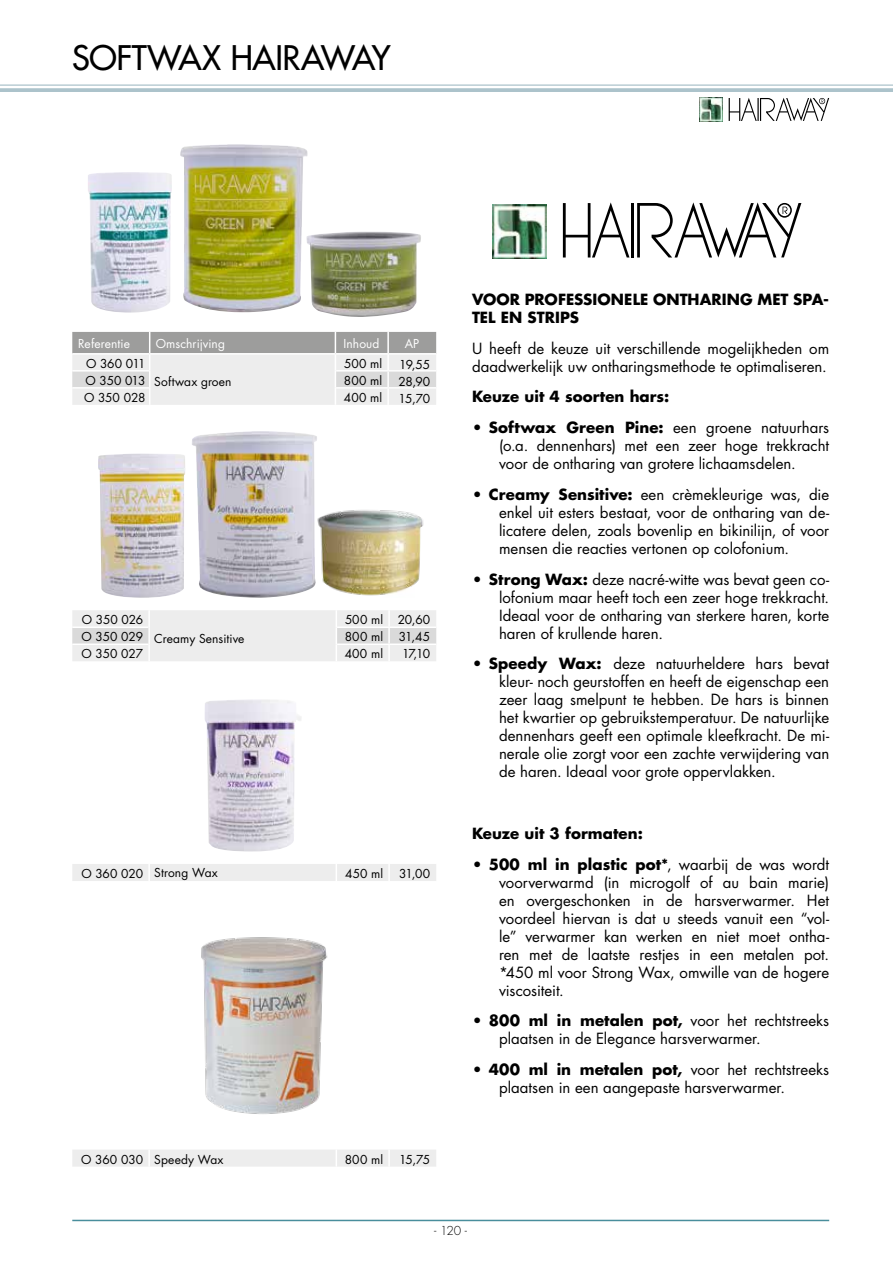
<style>
.page{position:relative;width:893px;height:1263px;background:#fff}
.page>*{position:absolute;margin:0;border:0;box-sizing:border-box;transform-origin:0 0}
.t1{font:65.55px "Hairaway";color:#000}
.t2{font:500 33px "Futura Std";letter-spacing:-.015em;color:#000}
.t3{font:15px/18px "Futura Std";color:#000;text-align:justify}
.t4{font:700 15px/18px "Futura Std";letter-spacing:.005em;color:#000}
.t5{font:12px "Futura Std";color:#000}
.t6{font:12px "Futura Std";letter-spacing:.005em;color:#fff}
.t7{font:300 12px "Futura Std";color:#000}
.s1{font-weight:700}
</style>
<div class="page">
<hr style="left:72px;top:1220px;width:757px;height:1px;background:#498e9c">
<hr style="left:0;top:84px;width:893px;height:2px;background:#acc3cb">
<svg style="left:0;top:88px;width:893px;height:4px;background:#b0c6ce"></svg>
<svg style="left:72px;top:332px;width:364px;height:73px;background:#d3d3d2"></svg>
<hr style="left:72px;top:353px;width:78px;height:2px;background:#fff">
<hr style="left:150px;top:353px;width:185px;height:2px;background:#fff">
<hr style="left:335px;top:353px;width:53px;height:2px;background:#fff">
<hr style="left:388px;top:353px;width:48px;height:2px;background:#fff">
<hr style="left:72px;top:370px;width:77px;height:2px;background:#fff">
<hr style="left:336px;top:370px;width:52px;height:2px;background:#fff">
<hr style="left:388px;top:370px;width:48px;height:2px;background:#fff">
<hr style="left:72px;top:387px;width:77px;height:2px;background:#fff">
<hr style="left:336px;top:387px;width:52px;height:2px;background:#fff">
<hr style="left:388px;top:387px;width:48px;height:2px;background:#fff">
<img style="left:88px;top:172px;width:84px;height:141px">
<img style="left:180px;top:144px;width:128px;height:168px">
<img style="left:304px;top:232px;width:117px;height:85px">
<img style="left:493px;top:204px;width:54px;height:54px">
<img style="left:699px;top:98px;width:23px;height:23px">
<svg style="left:729px;top:98px;width:100px;height:23px"></svg>
<img style="left:98px;top:453px;width:87px;height:145px">
<img style="left:317px;top:510px;width:107px;height:86px">
<img style="left:192px;top:431px;width:125px;height:167px">
<img style="left:201px;top:937px;width:127px;height:177px">
<img style="left:205px;top:699px;width:96px;height:152px">
<svg style="left:72px;top:610px;width:364px;height:51px;background:#eaeaea"></svg>
<hr style="left:72px;top:626px;width:76px;height:2px;background:#fff">
<hr style="left:337px;top:626px;width:52px;height:2px;background:#fff">
<hr style="left:389px;top:626px;width:47px;height:2px;background:#fff">
<hr style="left:72px;top:643px;width:76px;height:2px;background:#fff">
<hr style="left:337px;top:643px;width:52px;height:2px;background:#fff">
<hr style="left:389px;top:643px;width:47px;height:2px;background:#fff">
<div style="left:72px;top:864px;width:364px;height:17px;background:#ededed"></div>
<div style="left:72px;top:1150px;width:364px;height:16px;background:#ededed"></div>
<h2 class="t2" style="left:72px;top:37px;width:320px">SOFTWAX HAIRAWAY</h2>
<p class="t6" style="left:78px;top:336px;width:53px">Referentie</p>
<p class="t6" style="left:156px;top:336px;width:71px">Omschrijving</p>
<p class="t6" style="left:344px;top:336px;width:37px">Inhoud</p>
<p class="t6" style="left:405px;top:336px;width:16px">AP</p>
<p class="t5" style="left:86px;top:356px;width:61px">O 360 011</p>
<p class="t5" style="left:344px;top:356px;width:40px">500 ml</p>
<p class="t5" style="left:399px;top:357px;width:32px">19,55</p>
<p class="t5" style="left:85px;top:373px;width:61px">O 350 013</p>
<p class="t5" style="left:344px;top:373px;width:40px">800 ml</p>
<p class="t5" style="left:398px;top:374px;width:33px">28,90</p>
<p class="t5" style="left:84px;top:390px;width:63px">O 350 028</p>
<p class="t5" style="left:344px;top:390px;width:40px">400 ml</p>
<p class="t5" style="left:399px;top:391px;width:33px">15,70</p>
<p class="t5" style="left:154px;top:374px;width:79px">Softwax groen</p>
<p class="t5" style="left:82px;top:612px;width:63px">O 350 026</p>
<p class="t5" style="left:345px;top:612px;width:87px">500 ml 20,60</p>
<p class="t5" style="left:81px;top:629px;width:63px">O 350 029</p>
<p class="t5" style="left:345px;top:629px;width:40px">800 ml</p>
<p class="t5" style="left:399px;top:629px;width:33px">31,45</p>
<p class="t5" style="left:81px;top:646px;width:63px">O 350 027</p>
<p class="t5" style="left:345px;top:646px;width:40px">400 ml</p>
<p class="t5" style="left:402px;top:646px;width:30px">17,10</p>
<p class="t5" style="left:154px;top:631px;width:92px">Creamy Sensitive</p>
<p class="t5" style="left:154px;top:865px;width:65px">Strong Wax</p>
<p class="t5" style="left:81px;top:866px;width:63px">O 360 020</p>
<p class="t5" style="left:345px;top:866px;width:39px">450 ml</p>
<p class="t5" style="left:399px;top:866px;width:33px">31,00</p>
<p class="t5" style="left:81px;top:1152px;width:63px">O 360 030</p>
<p class="t5" style="left:345px;top:1152px;width:40px">800 ml</p>
<p class="t5" style="left:399px;top:1152px;width:33px">15,75</p>
<p class="t5" style="left:154px;top:1152px;width:71px">Speedy Wax</p>
<h1 class="t1" style="left:563px;top:197px;width:242px">HAIRAWAY</h1>
<p class="t4" style="left:472px;top:290px;width:359px">VOOR PROFESSIONELE ONTHARING MET SPA-<br>TEL EN STRIPS</p>
<p class="t3" style="left:472px;top:339px;width:359px">U heeft de keuze uit verschillende mogelijkheden om daadwerkelijk uw ontharingsmethode te optimaliseren.</p>
<p class="t4" style="left:472px;top:387px;width:199px">Keuze uit 4 soorten hars:</p>
<p class="t3" style="left:499px;top:419px;width:332px;text-indent:-27px"><span class="s1">• Softwax Green Pine:</span> een groene natuurhars (o.a. dennenhars) met een zeer hoge trekkracht voor de ontharing van grotere lichaamsdelen.</p>
<p class="t3" style="left:499px;top:485px;width:332px;text-indent:-27px"><span class="s1">• Creamy Sensitive:</span> een crèmekleurige was, die enkel uit esters bestaat, voor de ontharing van de&shy;licatere delen, zoals bovenlip en bikinilijn, of voor mensen die reacties vertonen op colofonium.</p>
<p class="t3" style="left:499px;top:570px;width:332px;text-indent:-27px"><span class="s1">• Strong Wax:</span> deze nacré-witte was bevat geen co&shy;lofonium maar heeft toch een zeer hoge trekkracht.<br>Ideaal voor de ontharing van sterkere haren, korte haren of krullende haren.</p>
<p class="t3" style="left:499px;top:655px;width:332px;text-indent:-27px"><span class="s1">• Speedy Wax:</span> deze natuurheldere hars bevat kleur- noch geurstoffen en heeft de eigenschap een zeer laag smelpunt te hebben. De hars is binnen het kwartier op gebruikstemperatuur. De natuurlijke dennenhars geeft een optimale kleefkracht. De mi&shy;nerale olie zorgt voor een zachte verwijdering van de haren. Ideaal voor grote oppervlakken.</p>
<p class="t4" style="left:472px;top:824px;width:172px">Keuze uit 3 formaten:</p>
<p class="t3" style="left:499px;top:855px;width:332px;text-indent:-27px"><span class="s1">• 500 ml in plastic pot*</span>, waarbij de was wordt voorverwarmd (in microgolf of au bain marie) en overgeschonken in de harsverwarmer. Het voordeel hiervan is dat u steeds vanuit een “vol&shy;le” verwarmer kan werken en niet moet ontha&shy;ren met de laatste restjes in een metalen pot. *450 ml voor Strong Wax, omwille van de hogere viscositeit.</p>
<p class="t3" style="left:499px;top:1012px;width:332px;text-indent:-27px"><span class="s1">• 800 ml in metalen pot,</span> voor het rechtstreeks plaatsen in de Elegance harsverwarmer.</p>
<p class="t3" style="left:499px;top:1061px;width:332px;text-indent:-27px"><span class="s1">• 400 ml in metalen pot,</span> voor het rechtstreeks plaatsen in een aangepaste harsverwarmer.</p>
<p class="t7" style="left:434px;top:1224px;width:34px">- 120 -</p>
</div>
